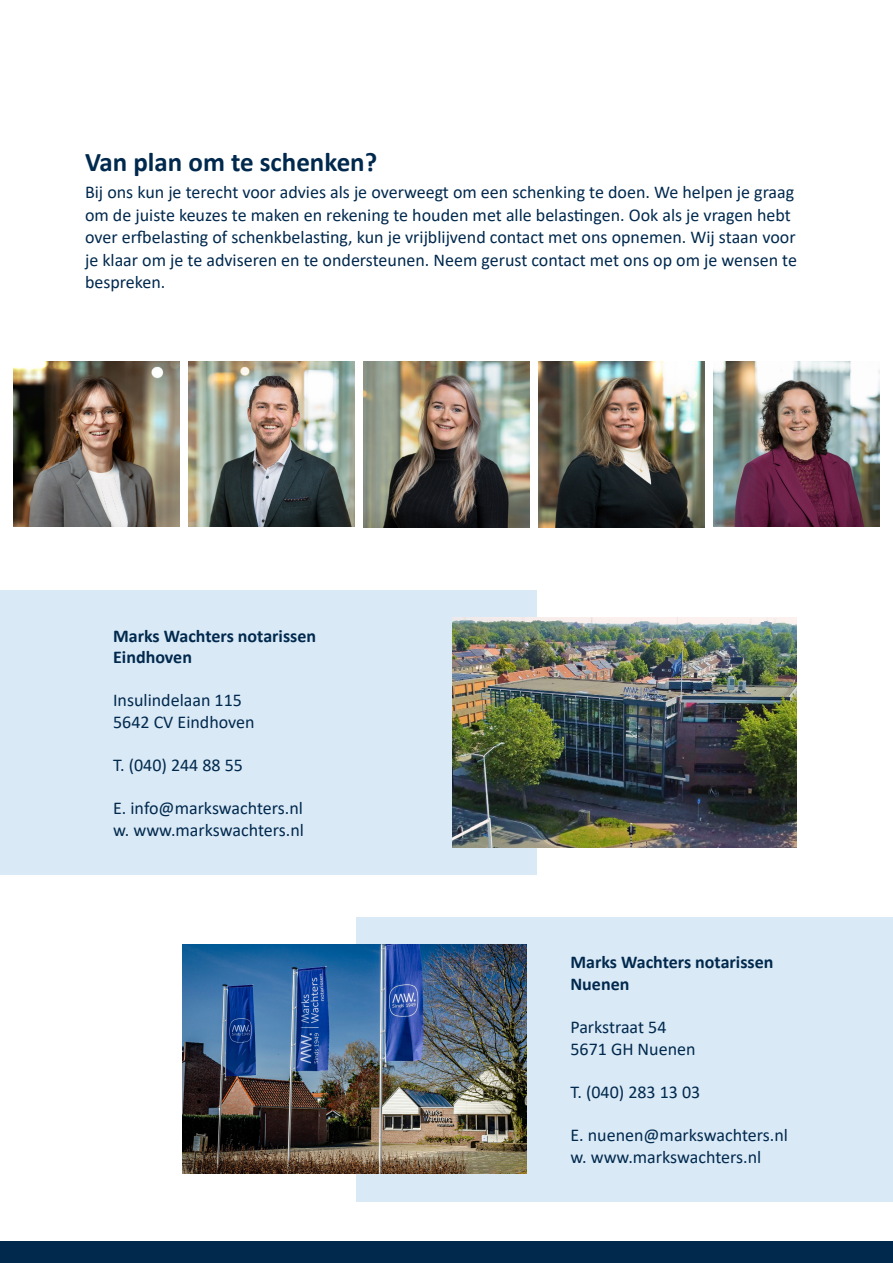
<style>
.page{position:relative;width:893px;height:1263px;background:#fff}
.page>*{position:absolute;margin:0;border:0;box-sizing:border-box;transform-origin:0 0}
.t1{font:700 27px "Calibri";color:#01294e}
.t2{font:18px/22.5px "Calibri";color:#01294e}
.t3{font:700 18px/21.6px "Calibri";color:#01294e}
</style>
<div class="page">
<div style="left:0;top:590px;width:537px;height:285px;background:#d9e9f5"></div>
<div style="left:356px;top:917px;width:537px;height:285px;background:#d9e9f5"></div>
<img style="left:183px;top:945px;width:344px;height:229px">
<img style="left:453px;top:618px;width:343px;height:229px">
<div style="left:0;top:1242px;width:893px;height:21px;background:#01294e"></div>
<img style="left:188px;top:361px;width:166px;height:166px">
<img style="left:364px;top:362px;width:165px;height:166px">
<img style="left:13px;top:361px;width:166px;height:166px">
<img style="left:539px;top:362px;width:165px;height:166px">
<img style="left:714px;top:361px;width:166px;height:166px">
<h1 class="t1" style="left:85px;top:143px;width:294px">Van plan om te schenken?</h1>
<p class="t2" style="left:85px;top:181px;width:713px">Bij ons kun je terecht voor advies als je overweegt om een schenking te doen. We helpen je graag om de juiste keuzes te maken en rekening te houden met alle belastingen. Ook als je vragen hebt over erfbelasting of schenkbelasting, kun je vrijblijvend contact met ons opnemen. Wij staan voor je klaar om je te adviseren en te ondersteunen. Neem gerust contact met ons op om je wensen te bespreken.</p>
<p class="t3" style="left:113px;top:624px;width:205px">Marks Wachters notarissen<br>Eindhoven</p>
<p class="t2" style="left:113px;top:689px;width:143px;line-height:21.6px">Insulindelaan 115<br>5642 CV Eindhoven</p>
<p class="t2" style="left:113px;top:753px;width:131px">T. (040) 244 88 55</p>
<p class="t2" style="left:113px;top:797px;width:192px;line-height:21.6px">E. info@markswachters.nl w. www.markswachters.nl</p>
<p class="t3" style="left:570px;top:951px;width:205px">Marks Wachters notarissen<br>Nuenen</p>
<p class="t2" style="left:570px;top:1016px;width:127px;line-height:21.6px">Parkstraat 54<br>5671 GH Nuenen</p>
<p class="t2" style="left:570px;top:1080px;width:131px">T. (040) 283 13 03</p>
<p class="t2" style="left:570px;top:1124px;width:219px;line-height:21.6px">E. nuenen@markswachters.nl w. www.markswachters.nl</p>
</div>
